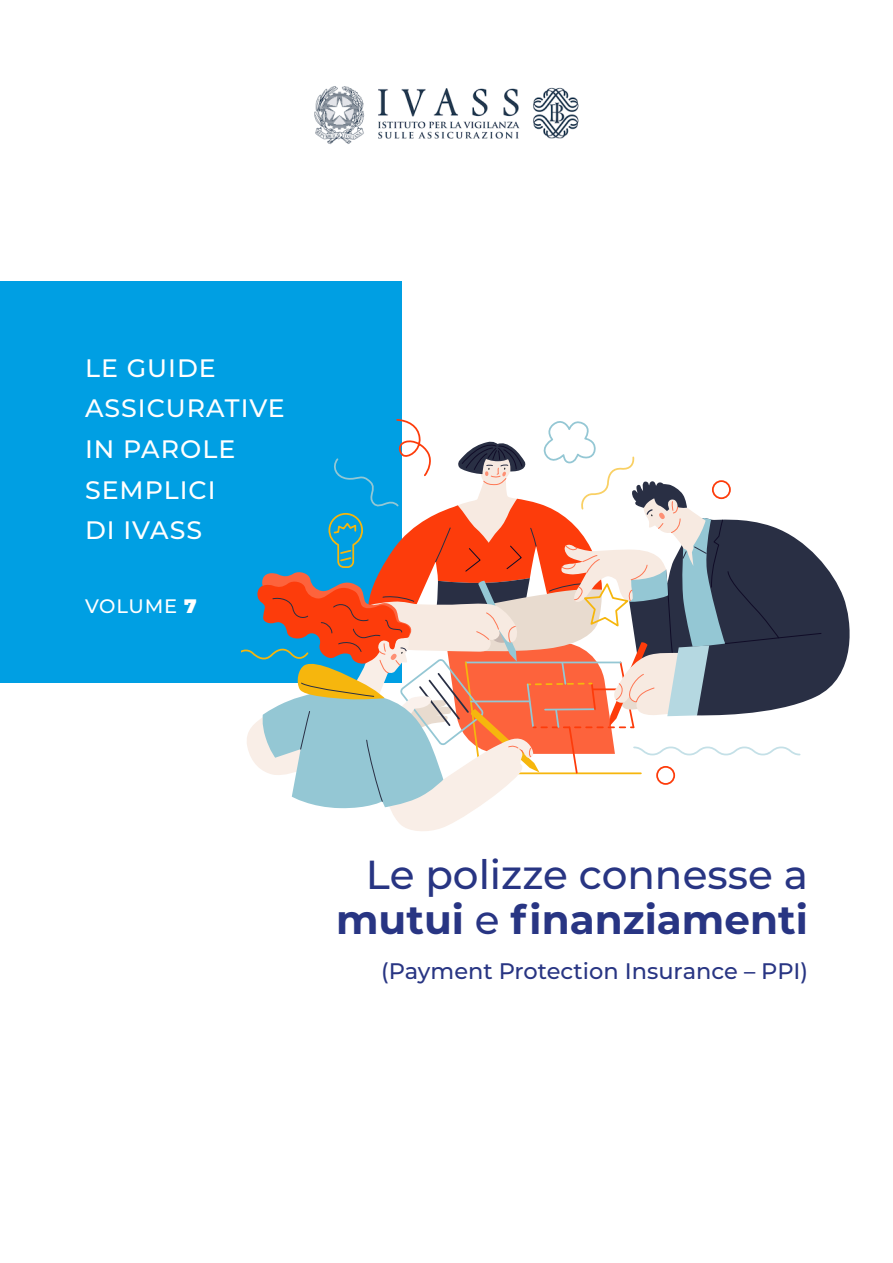
<style>
.page{position:relative;width:893px;height:1263px;background:#fff}
.page>*{position:absolute;margin:0;border:0;box-sizing:border-box;transform-origin:0 0}
.t1{font:700 40.5px "Montserrat";color:#283583}
.t2{font:500 40.5px "Montserrat";color:#283583}
.t3{font:500 25.2px "Montserrat";letter-spacing:.04em;color:#fff}
.t4{font:500 22.5px "Montserrat";color:#283583}
.t5{font:500 19.5px "Montserrat";letter-spacing:.04em;color:#fff}
.s1{font-weight:900}
.s2{font-weight:500}
</style>
<div class="page">
<div style="left:0;top:281px;width:402px;height:402px;background:#009fe3"></div>
<img style="left:314px;top:86px;width:265px;height:59px">
<svg style="left:241px;top:419px;width:609px;height:412px"></svg>
<p class="t3" style="left:85px;top:350px;width:132px">LE GUIDE</p>
<p class="t3" style="left:85px;top:391px;width:201px">ASSICURATIVE</p>
<p class="t3" style="left:85px;top:431px;width:152px">IN PAROLE</p>
<p class="t3" style="left:85px;top:472px;width:132px">SEMPLICI</p>
<p class="t3" style="left:85px;top:512px;width:119px">DI IVASS</p>
<p class="t5" style="left:85px;top:592px;width:113px">VOLUME <span class="s1">7</span></p>
<p class="t2" style="left:366px;top:846px;width:444px">Le polizze connesse a</p>
<p class="t1" style="left:336px;top:890px;width:473px">mutui <span class="s2">e</span> finanziamenti</p>
<p class="t4" style="left:381px;top:955px;width:428px">(Payment Protection Insurance – PPI)</p>
</div>
